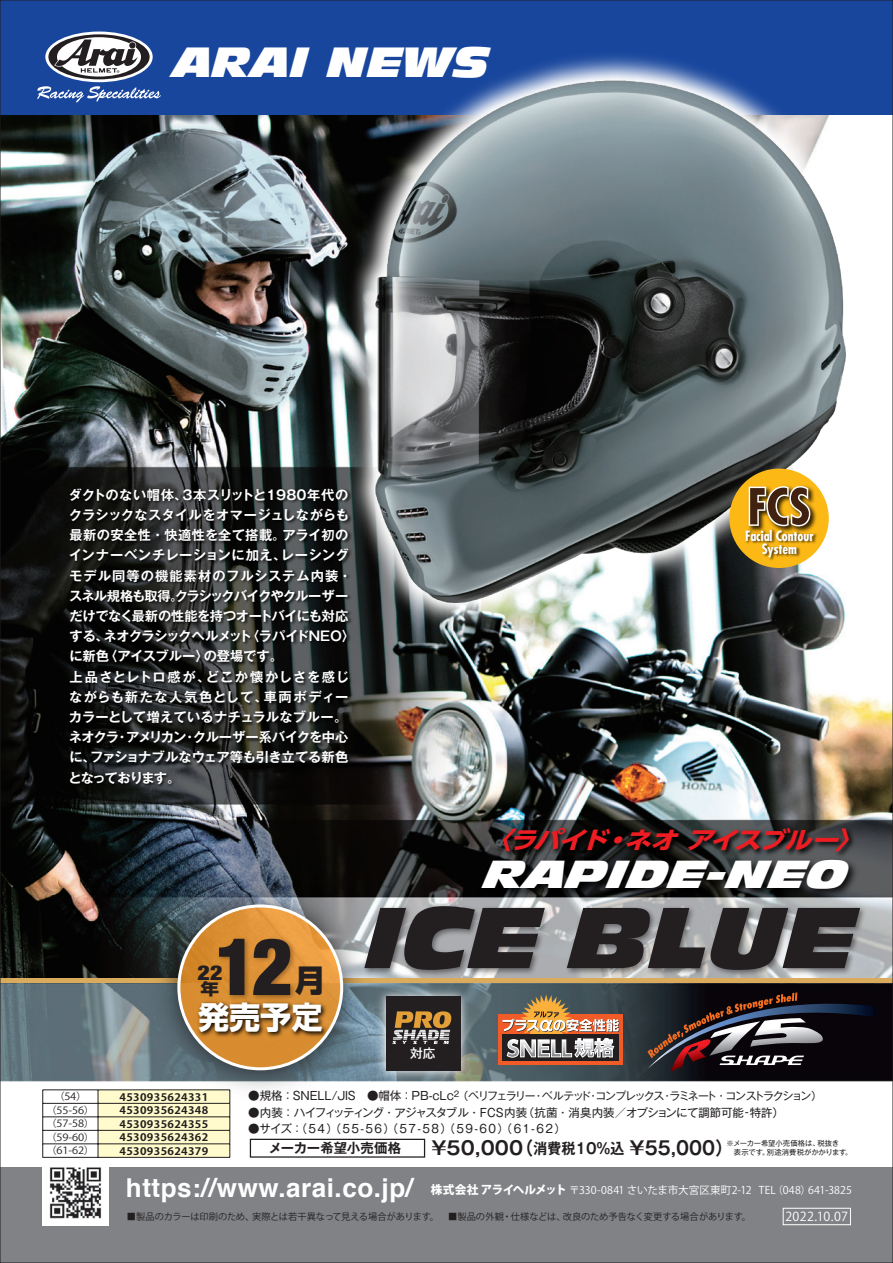
<style>
.page{position:relative;width:893px;height:1263px;background:#fff}
.page>*{position:absolute;margin:0;border:0;box-sizing:border-box;transform-origin:0 0}
.t1{font:italic 84.3px "Antique Olive Nord";color:#231f20}
.t2{font:900 condensed 79.35px "Helvetica Neue";color:#231f20}
.t3{font:italic 41.4px "Antique Olive Nord";color:#fff}
.t4{font:italic 38.25px "Antique Olive Nord";color:#fff;scale:1.15 1}
.t5{font:700 31.05px "Shin Go Pro";color:#fff}
.t6{font:800 31.05px "Shin Go Pro";color:#231f20}
.t7{font:700 26.1px "Helvetica";letter-spacing:.02em;color:#fff}
.t8{font:italic 700 24px "UD Shin Go Pro";color:#ee1d23;scale:1.12 1}
.t9{font:900 condensed 20.7px "Helvetica Neue";color:#231f20;scale:1.16 1}
.t10{font:700 18.6px "Gothic MB101 Pro De";color:#231f20}
.t11{font:800 16.05px "Shin Go Pro";color:#231f20;scale:1.16 1}
.t12{font:700 condensed 13.8px/12.9px "Futura";letter-spacing:-.005em;color:#fff;text-align:center}
.t13{font:700 13.35px/20.2px "Gothic MB101 Pro De";color:#fff}
.t14{font:700 13.35px "Gothic MB101 Pro De";letter-spacing:-.01em;color:#231f20}
.t15{font:500 12.6px "Gothic MB101 Pro";color:#fff}
.t16{font:12.45px "Koz Go Pro";letter-spacing:.015em;color:#fff}
.t17{font:11.4px "Gothic MB101 Pro";letter-spacing:-.055em;color:#231f20}
.t18{font:11.4px "Gothic MB101 Pro";letter-spacing:.13em;color:#231f20}
.t19{font:10.95px "Gothic MB101 Pro";letter-spacing:-.13em;color:#231f20}
.t20{font:10.65px "Koz Go Pro";color:#fff}
.t21{font:10.2px "Koz Go Pro Bold 90 pv RKSJ H";letter-spacing:.03em;color:#231f20;scale:1.11 1}
.t22{font:9.9px "Koz Go Pro Regular 90 pv RKSJ H";letter-spacing:-.01em;color:#231f20;scale:1.11 1}
.t23{font:9.3px "Koz Go Pro";letter-spacing:-.01em;color:#231f20}
.t24{font:7.35px/9.6px "Gothic MB101 Pro";color:#231f20}
.s1{font-size:11.4px}
.s2{font-size:14.85px}
.s3{font-weight:800;font-size:11.7px}
</style>
<div class="page">
<img style="left:2px;top:115px;width:889px;height:983px">
<hr style="left:98px;top:1089px;width:132px;height:1px;background:#231f20">
<hr style="left:43px;top:1103px;width:55px;height:1px;background:#231f20">
<hr style="left:43px;top:1116px;width:55px;height:1px;background:#231f20">
<hr style="left:43px;top:1130px;width:55px;height:1px;background:#231f20">
<hr style="left:43px;top:1143px;width:55px;height:1px;background:#231f20">
<svg style="left:42px;top:1090px;width:1px;height:67px"></svg>
<svg style="left:98px;top:1090px;width:133px;height:67px"></svg>
<hr style="left:43px;top:1157px;width:55px;height:1px;background:#231f20">
<hr style="left:98px;top:1157px;width:132px;height:1px;background:#231f20">
<hr style="left:43px;top:1089px;width:55px;height:1px;background:#231f20">
<div style="left:0;top:1167px;width:893px;height:96px;background:#808285"></div>
<div style="left:0;top:0;width:893px;height:115px;background:#18469d"></div>
<svg style="left:37px;top:86px;width:124px;height:16px"></svg>
<svg style="left:45px;top:32px;width:108px;height:50px"></svg>
<svg style="left:48px;top:34px;width:102px;height:45px"></svg>
<hr style="left:0;top:978px;width:179px;height:4px;background:#daab5c">
<hr style="left:342px;top:978px;width:551px;height:4px;background:#daab5c">
<img style="left:341px;top:56px;width:540px;height:582px">
<img style="left:363px;top:67px;width:495px;height:548px">
<img style="left:371px;top:76px;width:480px;height:531px">
<img style="left:43px;top:1167px;width:66px;height:58px">
<div style="left:783px;top:1208px;width:68px;height:17px;border:1px solid #fff"></div>
<div style="left:498px;top:1015px;width:125px;height:50px;background:#f15b27"></div>
<div style="left:503px;top:1034px;width:116px;height:27px;background:linear-gradient(to right,#231f20,#231f20)"></div>
<svg style="left:502px;top:996px;width:117px;height:61px"></svg>
<svg style="left:647px;top:992px;width:229px;height:80px"></svg>
<img style="left:474px;top:849px;width:389px;height:42px">
<img style="left:477px;top:823px;width:400px;height:44px">
<div style="left:250px;top:1139px;width:175px;height:19px;border:1px solid #231f20"></div>
<img style="left:379px;top:891px;width:491px;height:105px">
<div style="left:729px;top:469px;width:100px;height:99px;background:#fcb814;border-radius:50%"></div>
<img style="left:748px;top:484px;width:70px;height:43px">
<img style="left:744px;top:527px;width:75px;height:36px">
<svg style="left:749px;top:486px;width:61px;height:40px"></svg>
<img style="left:67px;top:485px;width:287px;height:323px">
<img style="left:379px;top:982px;width:96px;height:103px">
<div style="left:386px;top:996px;width:74px;height:75px;background:#231f20"></div>
<svg style="left:392px;top:1011px;width:59px;height:33px"></svg>
<img style="left:141px;top:868px;width:238px;height:238px">
<svg style="left:178px;top:905px;width:164px;height:164px;fill:#db9034"></svg>
<img style="left:211px;top:923px;width:90px;height:74px">
<img style="left:194px;top:997px;width:137px;height:46px">
<div style="left:177px;top:904px;width:166px;height:166px;border:3px solid #fff;border-radius:50%"></div>
<h3 class="t3" style="left:173px;top:36px;width:318px">ARAI NEWS</h3>
<p class="t13" style="left:69px;top:483px;width:288px">ダクトのない帽体、3本スリットと1980年代のクラシックなスタイルをオマージュしながらも最新の安全性・快適性を全て搭載。アライ初のインナーベンチレーションに加え、レーシングモデル同等の機能素材のフルシステム内装・スネル規格も取得。クラシックバイクやクルーザーだけでなく最新の性能を持つオートバイにも対応する、ネオクラシックヘルメット〈ラパイドＮＥＯ〉に新色〈アイスブルー〉の登場です。<br>上品さとレトロ感が、どこか懐かしさを感じながらも新たな人気色として、車両ボディーカラーとして増えているナチュラルなブルー。ネオクラ・アメリカン・クルーザー系バイクを中心に、ファショナブルなウェア等も引き立てる新色となっております。</p>
<p class="t12" style="left:745px;top:529px;width:70px">Facial Contour<br>System</p>
<h3 class="t8" style="left:485px;top:820px;width:349px">〈ラパイド・ネオ アイスブルー〉</h3>
<h2 class="t2" style="left:215px;top:901px;width:79px">12</h2>
<h3 class="t9" style="left:198px;top:955px;width:23px">22</h3>
<p class="t11" style="left:201px;top:976px;width:18px">年</p>
<h3 class="t6" style="left:294px;top:956px;width:33px">月</h3>
<h3 class="t5" style="left:198px;top:992px;width:126px">発売予定</h3>
<h3 class="t4" style="left:483px;top:850px;width:322px">RAPIDE-NEO</h3>
<h1 class="t1" style="left:366px;top:884px;width:492px">ICE BLUE</h1>
<p class="t15" style="left:410px;top:1043px;width:27px">対応</p>
<p class="t22" style="left:54px;top:1090px;width:32px">（54）</p>
<p class="t21" style="left:119px;top:1090px;width:82px">4530935624331</p>
<p class="t22" style="left:46px;top:1104px;width:46px">（55-56）</p>
<p class="t21" style="left:119px;top:1104px;width:82px">4530935624348</p>
<p class="t22" style="left:46px;top:1117px;width:46px">（57-58）</p>
<p class="t21" style="left:119px;top:1117px;width:82px">4530935624355</p>
<p class="t22" style="left:46px;top:1131px;width:46px">（59-60）</p>
<p class="t21" style="left:119px;top:1131px;width:82px">4530935624362</p>
<p class="t22" style="left:46px;top:1144px;width:46px">（61-62）</p>
<p class="t21" style="left:119px;top:1144px;width:82px">4530935624379</p>
<p class="t19" style="left:248px;top:1087px;width:575px"><span class="s1">●規格：SNELL/JIS　●帽体：PB-cLc</span><sup>2</sup>（ペリフェラリー・ベルテッド・コンプレックス・ラミネート・コンストラクション）</p>
<p class="t17" style="left:248px;top:1103px;width:537px">●内装：ハイフィッティング・アジャスタブル・FCS内装（抗菌・消臭内装／オプションにて調節可能‐特許）</p>
<p class="t18" style="left:248px;top:1119px;width:319px">●サイズ：（54）（55-56）（57-58）（59-60）（61-62）</p>
<p class="t14" style="left:269px;top:1137px;width:134px">メーカー希望小売価格</p>
<h3 class="t10" style="left:431px;top:1133px;width:304px">¥50,000（<span class="s2">消費税10％込</span> ¥55,000）</h3>
<p class="t24" style="left:726px;top:1137px;width:128px">※メーカー希望小売価格は、税抜き<br>　表示です。別途消費税がかかります。</p>
<h3 class="t7" style="left:126px;top:1167px;width:289px">https://www.arai.co.jp/</h3>
<p class="t20" style="left:431px;top:1183px;width:422px"><span class="s3">株式会社 アライヘルメット</span>〒330-0841 さいたま市大宮区東町2-12 TEL（048）641-3825</p>
<p class="t23" style="left:127px;top:1210px;width:626px">■製品のカラーは印刷のため、実際とは若干異なって見える場合があります。　■製品の外観・仕様などは、改良のため予告なく変更する場合があります。</p>
<p class="t16" style="left:785px;top:1208px;width:64px">2022.10.07</p>
</div>
